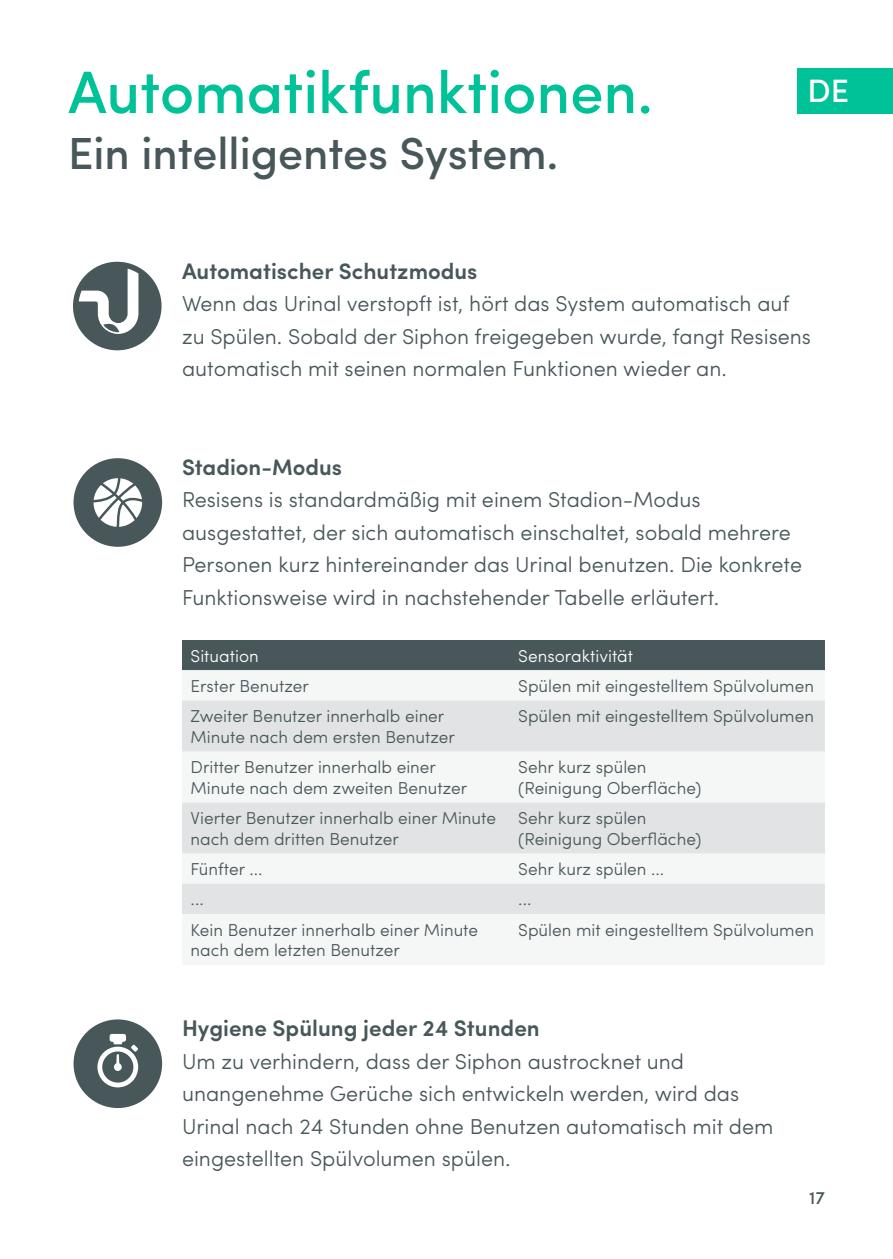
<style>
.page{position:relative;width:893px;height:1259px;background:#fff}
.page>*{position:absolute;margin:0;border:0;box-sizing:border-box;transform-origin:0 0}
.t1{font:500 60px "Sofia Pro";color:#00c298}
.t2{font:500 45px "Sofia Pro";color:#48575a}
.t3{font:500 32.4px "Sofia Pro";color:#fff}
.t4{font:600 22.8px "Sofia Pro";color:#48575a}
.t5{font:600 22.5px "Sofia Pro";color:#48575a}
.t6{font:300 21.6px/32.4px "Sofia Pro";color:#48575a}
.t7{font:500 18px "Sofia Pro";color:#48575a}
.t8{font:300 17.4px/20.7px "Sofia Pro";color:#48575a}
.t9{font:300 17.4px "Sofia Pro";color:#fff}
</style>
<div class="page">
<div style="left:182px;top:640px;width:643px;height:30px;background:#48575a"></div>
<svg style="left:182px;top:700px;width:643px;height:214px;fill:#e1e3e4"></svg>
<svg style="left:73px;top:262px;width:89px;height:88px"></svg>
<svg style="left:74px;top:458px;width:88px;height:89px"></svg>
<svg style="left:74px;top:1019px;width:88px;height:89px"></svg>
<div style="left:798px;top:68px;width:95px;height:46px;background:#00c298"></div>
<h1 class="t1" style="left:68px;top:47px;width:587px">Automatikfunktionen.</h1>
<h2 class="t2" style="left:68px;top:120px;width:492px">Ein intelligentes System.</h2>
<h3 class="t3" style="left:807px;top:67px;width:43px">DE</h3>
<p class="t5" style="left:182px;top:254px;width:297px">Automatischer Schutzmodus</p>
<p class="t6" style="left:182px;top:286px;width:631px">Wenn das Urinal verstopft ist, hört das System automatisch auf zu Spülen. Sobald der Siphon freigegeben wurde, fangt Resisens automatisch mit seinen normalen Funktionen wieder an.</p>
<p class="t5" style="left:182px;top:450px;width:162px">Stadion-Modus</p>
<p class="t6" style="left:182px;top:482px;width:622px">Resisens is standardmäßig mit einem Stadion-Modus ausgestattet, der sich automatisch einschaltet, sobald mehrere Personen kurz hintereinander das Urinal benutzen. Die konkrete Funktionsweise wird in nachstehender Tabelle erläutert.</p>
<p class="t9" style="left:191px;top:643px;width:70px">Situation</p>
<p class="t9" style="left:518px;top:643px;width:116px">Sensoraktivität</p>
<p class="t8" style="left:191px;top:674px;width:120px">Erster Benutzer</p>
<p class="t8" style="left:518px;top:674px;width:297px">Spülen mit eingestelltem Spülvolumen</p>
<p class="t8" style="left:191px;top:704px;width:266px">Zweiter Benutzer innerhalb einer<br>Minute nach dem ersten Benutzer</p>
<p class="t8" style="left:518px;top:704px;width:297px">Spülen mit eingestelltem Spülvolumen</p>
<p class="t8" style="left:191px;top:755px;width:278px">Dritter Benutzer innerhalb einer<br>Minute nach dem zweiten Benutzer</p>
<p class="t8" style="left:518px;top:755px;width:185px">Sehr kurz spülen (Reinigung Oberfläche)</p>
<p class="t8" style="left:191px;top:806px;width:307px">Vierter Benutzer innerhalb einer Minute nach dem dritten Benutzer</p>
<p class="t8" style="left:518px;top:806px;width:185px">Sehr kurz spülen (Reinigung Oberfläche)</p>
<p class="t8" style="left:191px;top:857px;width:73px">Fünfter ...</p>
<p class="t8" style="left:518px;top:857px;width:147px">Sehr kurz spülen ...</p>
<p class="t8" style="left:191px;top:888px;width:15px">...</p>
<p class="t8" style="left:518px;top:888px;width:15px">...</p>
<p class="t8" style="left:191px;top:918px;width:289px">Kein Benutzer innerhalb einer Minute nach dem letzten Benutzer</p>
<p class="t8" style="left:518px;top:918px;width:297px">Spülen mit eingestelltem Spülvolumen</p>
<p class="t4" style="left:182px;top:1011px;width:359px">Hygiene Spülung jeder 24 Stunden</p>
<p class="t6" style="left:182px;top:1043px;width:593px">Um zu verhindern, dass der Siphon austrocknet und unangenehme Gerüche sich entwickeln werden, wird das Urinal nach 24 Stunden ohne Benutzen automatisch mit dem eingestellten Spülvolumen spülen.</p>
<p class="t7" style="left:809px;top:1184px;width:17px">17</p>
</div>
